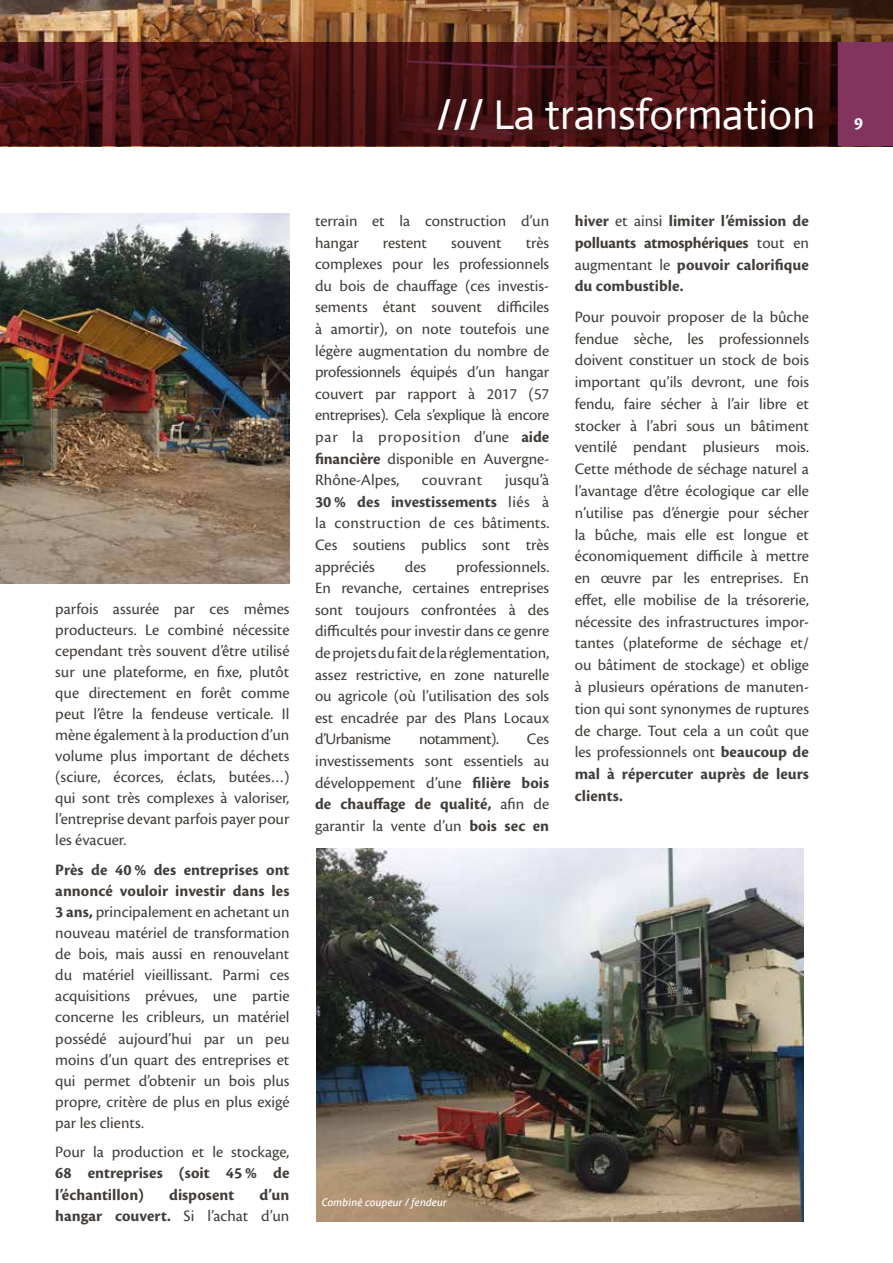
<style>
.page{position:relative;width:893px;height:1263px;background:#fff}
.page>*{position:absolute;margin:0;border:0;box-sizing:border-box;transform-origin:0 0}
.t1{font:42px "Actor";color:#fff}
.t2{font:700 18px "Cronos Pro";color:#fff}
.t3{font:16.5px/21.6px "Cronos Pro";color:#413d3a;text-align:justify}
.t4{font:700 16.5px/21.8px "Cronos Pro";color:#413d3a}
.t5{font:16.5px "Cronos Pro";letter-spacing:-.03em;color:#413d3a}
.t6{font:16.5px "Cronos Pro";letter-spacing:.03em;color:#413d3a}
.t7{font:italic 10.5px "Aller";color:#fff}
.s1{font-family:"Cronos Pro";font-weight:600}
.s2{font-weight:700}
.s3{font-weight:400}
</style>
<div class="page">
<img style="left:0;top:0;width:893px;height:43px">
<div style="left:838px;top:43px;width:55px;height:103px;background:#82345e"></div>
<svg style="left:0;top:43px;width:838px;height:103px;background:#441112"></svg>
<img style="left:0;top:213px;width:289px;height:371px">
<img style="left:316px;top:848px;width:488px;height:374px">
<h1 class="t1" style="left:436px;top:89px;width:381px"><span class="s1">///</span> La transformation</h1>
<p class="t3" style="left:55px;top:598px;width:236px;line-height:21px">parfois assurée par ces mêmes producteurs. Le combiné nécessite cependant très souvent d’être utilisé sur une plateforme, en fixe, plutôt que directement en forêt comme peut l’être la fendeuse verticale. Il mène également à la production d’un volume plus important de déchets (sciure, écorces, éclats, butées…) qui sont très complexes à valoriser, l’entreprise devant parfois payer pour les évacuer.</p>
<p class="t3" style="left:55px;top:859px;width:236px;line-height:21px"><span class="s2">Près de 40 % des entreprises ont annoncé vouloir investir dans les 3 ans,</span> principalement en achetant un nouveau matériel de transformation de bois, mais aussi en renouvelant du matériel vieillissant. Parmi ces acquisitions prévues, une partie concerne les cribleurs, un matériel possédé aujourd’hui par un peu moins d’un quart des entreprises et qui permet d’obtenir un bois plus propre, critère de plus en plus exigé par les clients.</p>
<p class="t3" style="left:55px;top:1141px;width:236px">Pour la production et le stockage,</p>
<p class="t4" style="left:55px;top:1163px;width:236px;line-height:21px">68 entreprises (soit 45 % de l’échantillon)</p>
<p class="t4" style="left:55px;top:1184px;width:236px;line-height:21px;text-align:right">d’un<br>hangar couvert. <span class="s3">Si l’achat d’un</span></p>
<p class="t4" style="left:169px;top:1184px;width:67px">disposent</p>
<p class="t3" style="left:315px;top:210px;width:236px">terrain et la construction d’un hangar</p>
<p class="t3" style="left:315px;top:232px;width:236px;text-indent:211px">très complexes pour les professionnels du bois de chauffage (ces investis&shy;sements étant souvent difficiles à amortir), on note toutefois une légère augmentation du nombre de professionnels équipés d’un hangar couvert par rapport à 2017 (57 entreprises). Cela s’explique là encore par la proposition d’une <span class="s2">aide financière</span> disponible en Auvergne-Rhône-Alpes,</p>
<p class="t3" style="left:383px;top:232px;width:46px">restent</p>
<p class="t3" style="left:451px;top:232px;width:52px">souvent</p>
<p class="t3" style="left:315px;top:469px;width:236px;text-indent:190px">jusqu’à <span class="s2">30 % des investissements</span> liés à la construction de ces bâtiments.<br>Ces soutiens publics sont très appréciés</p>
<p class="t6" style="left:422px;top:471px;width:62px">couvrant</p>
<p class="t3" style="left:315px;top:556px;width:236px;text-indent:141px">professionnels.<br>En revanche, certaines entreprises sont toujours confrontées à des difficultés pour investir dans ce genre de projets du fait de la réglementation, assez restrictive, en zone naturelle ou agricole (où l’utilisation des sols est encadrée par des Plans Locaux d’Urbanisme</p>
<p class="t3" style="left:405px;top:556px;width:23px">des</p>
<p class="t5" style="left:419px;top:730px;width:81px">notamment).</p>
<p class="t3" style="left:315px;top:728px;width:236px;text-indent:212px">Ces investissements sont essentiels au développement d’une <span class="s2">filière bois de chauffage de qualité,</span> afin de garantir la vente d’un <span class="s2">bois sec en</span></p>
<p class="t7" style="left:321px;top:1195px;width:127px">Combiné coupeur / fendeur</p>
<p class="t4" style="left:575px;top:210px;width:236px;text-align:justify">hiver <span class="s3">et ainsi</span> limiter l’émission de polluants atmosphériques <span class="s3">tout en augmentant le</span> pouvoir calorifique du combustible.</p>
<p class="t3" style="left:575px;top:306px;width:236px">Pour pouvoir proposer de la bûche fendue sèche, les professionnels doivent constituer un stock de bois important qu’ils devront, une fois fendu, faire sécher à l’air libre et stocker à l’abri sous un bâtiment ventilé pendant plusieurs mois.<br>Cette méthode de séchage naturel a l’avantage d’être écologique car elle n’utilise pas d’énergie pour sécher la bûche, mais elle est longue et économiquement difficile à mettre en œuvre par les entreprises. En effet, elle mobilise de la trésorerie, nécessite des infrastructures impor&shy;tantes (plateforme de séchage et/ ou bâtiment de stockage) et oblige à plusieurs opérations de manuten&shy;tion qui sont synonymes de ruptures de charge. Tout cela a un coût que les professionnels ont <span class="s2">beaucoup de mal à répercuter auprès de leurs clients.</span></p>
<p class="t2" style="left:854px;top:113px;width:10px">9</p>
</div>
